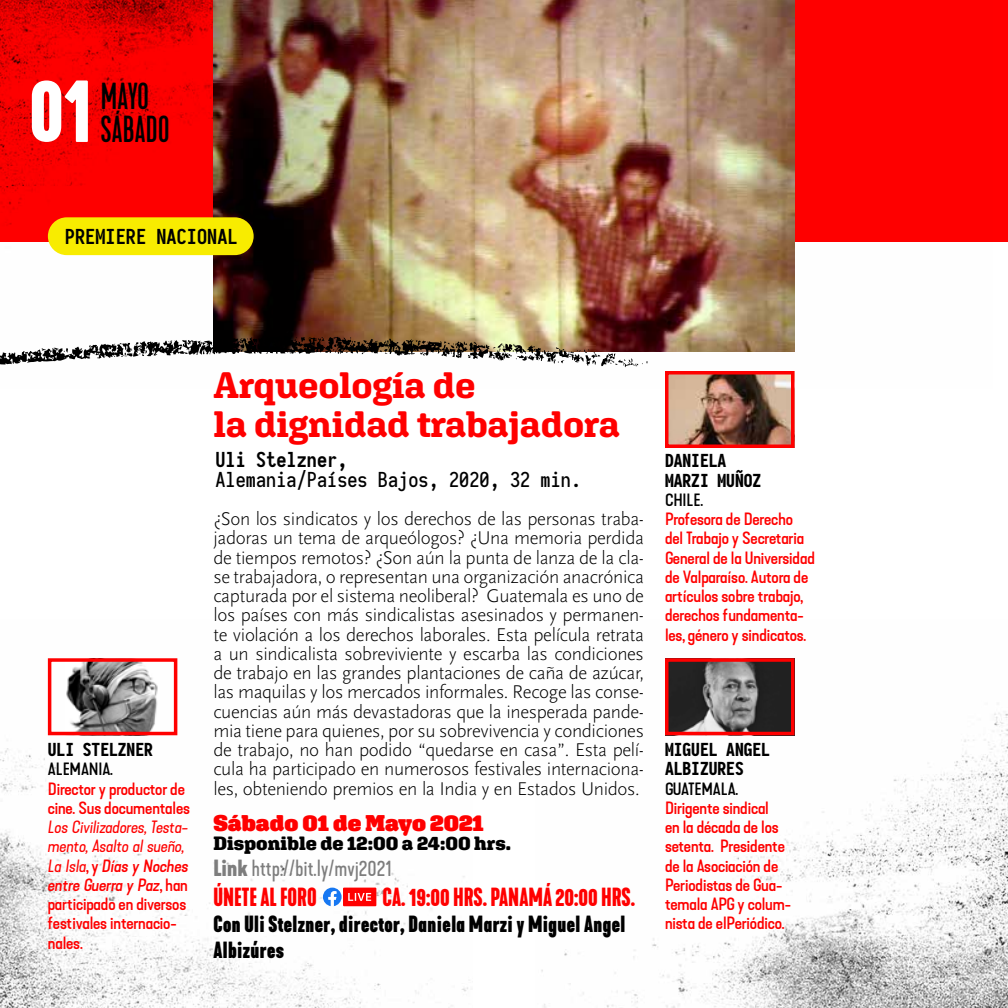
<style>
.page{position:relative;width:1008px;height:1008px;background:#fff}
.page>*{position:absolute;margin:0;border:0;box-sizing:border-box;transform-origin:0 0}
.t1{font:600 condensed 87.85px "Kapra Neue";color:#fff}
.t2{font:700 36.75px/38.5px "Aglet Slab";letter-spacing:-.01em;color:#f00}
.t3{font:condensed 35.18px/33.1px "Kapra Neue";color:#000}
.t4{font:600 condensed 24.5px "Kapra Neue";color:#f00}
.t5{font:900 22.75px "Aglet Slab";color:#f00}
.t6{font:700 condensed 21.88px/26.2px "Kapra Neue";letter-spacing:.02em;color:#000}
.t7{font:21.88px "Kapra Neue";color:#7d7d7d}
.t8{font:500 20.12px "Iosevka";letter-spacing:.005em;color:#000}
.t9{font:700 20.12px "Iosevka";letter-spacing:.005em;color:#000}
.t10{font:300 19.25px/19.2px "Scala Sans Pro";letter-spacing:-.02em;color:#000;text-align:justify}
.t11{font:900 19.25px "Aglet Slab";color:#000}
.t12{font:800 17.5px/19.2px "Iosevka";color:#000}
.t13{font:500 expanded 16.62px/19.2px "Kapra Neue";letter-spacing:-.01em;color:#f00}
.t14{font:500 expanded 16.62px "Kapra Neue";letter-spacing:-.01em;color:#000}
.s1{font-weight:400;font-style:italic}
.s2{font-style:italic}
.s3{font-weight:700}
</style>
<div class="page">
<img style="left:0;top:0;width:992px;height:388px">
<img style="left:541px;top:658px;width:467px;height:350px">
<img style="left:0;top:658px;width:468px;height:350px">
<img style="left:670px;top:376px;width:119px;height:67px">
<div style="left:665px;top:371px;width:129px;height:77px;border:4px solid #f00"></div>
<img style="left:66px;top:663px;width:93px;height:67px">
<div style="left:48px;top:658px;width:129px;height:77px;border:4px solid #f00"></div>
<img style="left:670px;top:663px;width:119px;height:67px">
<div style="left:665px;top:658px;width:129px;height:77px;border:4px solid #f00"></div>
<img style="left:214px;top:0;width:580px;height:352px">
<svg style="left:0;top:336px;width:649px;height:34px"></svg>
<div style="left:343px;top:888px;width:33px;height:18px;background:#f00"></div>
<svg style="left:348px;top:893px;width:23px;height:8px"></svg>
<svg style="left:323px;top:888px;width:19px;height:18px"></svg>
<div style="left:48px;top:217px;width:206px;height:38px;background:#f8ec00;border-radius:19px"></div>
<h1 class="t1" style="left:29px;top:54px;width:64px">01</h1>
<h3 class="t3" style="left:100px;top:80px;width:71px">MAYO<br>SÁBADO</h3>
<p class="t9" style="left:65px;top:225px;width:174px">PREMIERE NACIONAL</p>
<h2 class="t2" style="left:214px;top:365px;width:408px">Arqueología de<br>la dignidad trabajadora</h2>
<p class="t9" style="left:215px;top:449px;width:134px">Uli Stelzner,</p>
<p class="t8" style="left:215px;top:468px;width:367px">Alemania/Países Bajos, 2020, 32 min.</p>
<p class="t12" style="left:665px;top:452px;width:98px">DANIELA<br>MARZI MUÑOZ</p>
<p class="t14" style="left:665px;top:490px;width:40px">CHILE.</p>
<p class="t13" style="left:665px;top:510px;width:152px">Profesora de Derecho del Trabajo y Secretaria<br>General de la Universidad de Valparaíso. Autora de artículos sobre trabajo, derechos fundamenta&shy;les, género y sindicatos.</p>
<p class="t10" style="left:213px;top:509px;width:432px">¿Son los sindicatos y los derechos de las personas traba&shy;jadoras un tema de arqueólogos? ¿Una memoria perdida de tiempos remotos? ¿Son aún la punta de lanza de la cla&shy;se trabajadora, o representan una organización anacrónica capturada por el sistema neoliberal? Guatemala es uno de los países con más sindicalistas asesinados y permanen&shy;te violación a los derechos laborales. Esta película retrata a un sindicalista sobreviviente y escarba las condiciones de trabajo en las grandes plantaciones de caña de azúcar, las maquilas y los mercados informales. Recoge las conse&shy;cuencias aún más devastadoras que la inesperada pande&shy;mia tiene para quienes, por su sobrevivencia y condiciones de trabajo, no han podido “quedarse en casa”. Esta pelí&shy;cula ha participado en numerosos festivales internaciona&shy;les, obteniendo premios en la India y en Estados Unidos.</p>
<p class="t12" style="left:48px;top:740px;width:106px">ULI STELZNER</p>
<p class="t12" style="left:665px;top:740px;width:106px">MIGUEL ANGEL<br>ALBIZURES</p>
<p class="t14" style="left:48px;top:759px;width:67px">ALEMANIA.</p>
<p class="t13" style="left:48px;top:779px;width:144px">Director y productor de cine. Sus documentales</p>
<p class="t13" style="left:48px;top:818px;width:142px"><span class="s1">Los Civilizadores, Testa&shy;mento, Asalto al sueño,<br>La Isla</span>, y <span class="s2">Días y Noches entre Guerra y Paz</span>, han participado en diversos festivales internacio&shy;nales.</p>
<p class="t14" style="left:665px;top:778px;width:75px">GUATEMALA.</p>
<p class="t13" style="left:665px;top:798px;width:128px">Dirigente sindical<br>en la década de los setenta. Presidente de la Asociación de<br>Periodistas de Gua&shy;temala APG y colum&shy;nista de elPeriódico.</p>
<p class="t5" style="left:213px;top:809px;width:272px">Sábado 01 de Mayo 2021</p>
<p class="t11" style="left:213px;top:832px;width:299px">Disponible de 12:00 a 24:00 hrs.</p>
<p class="t7" style="left:213px;top:855px;width:180px"><span class="s3">Link</span> http://bit.ly/mvj2021</p>
<p class="t4" style="left:213px;top:881px;width:105px">ÚNETE AL FORO</p>
<p class="t4" style="left:383px;top:881px;width:254px">CA. 19:00 HRS. PANAMÁ 20:00 HRS.</p>
<p class="t6" style="left:213px;top:911px;width:413px">Con Uli Stelzner, director, Daniela Marzi y Miguel Angel<br>Albizúres</p>
</div>
